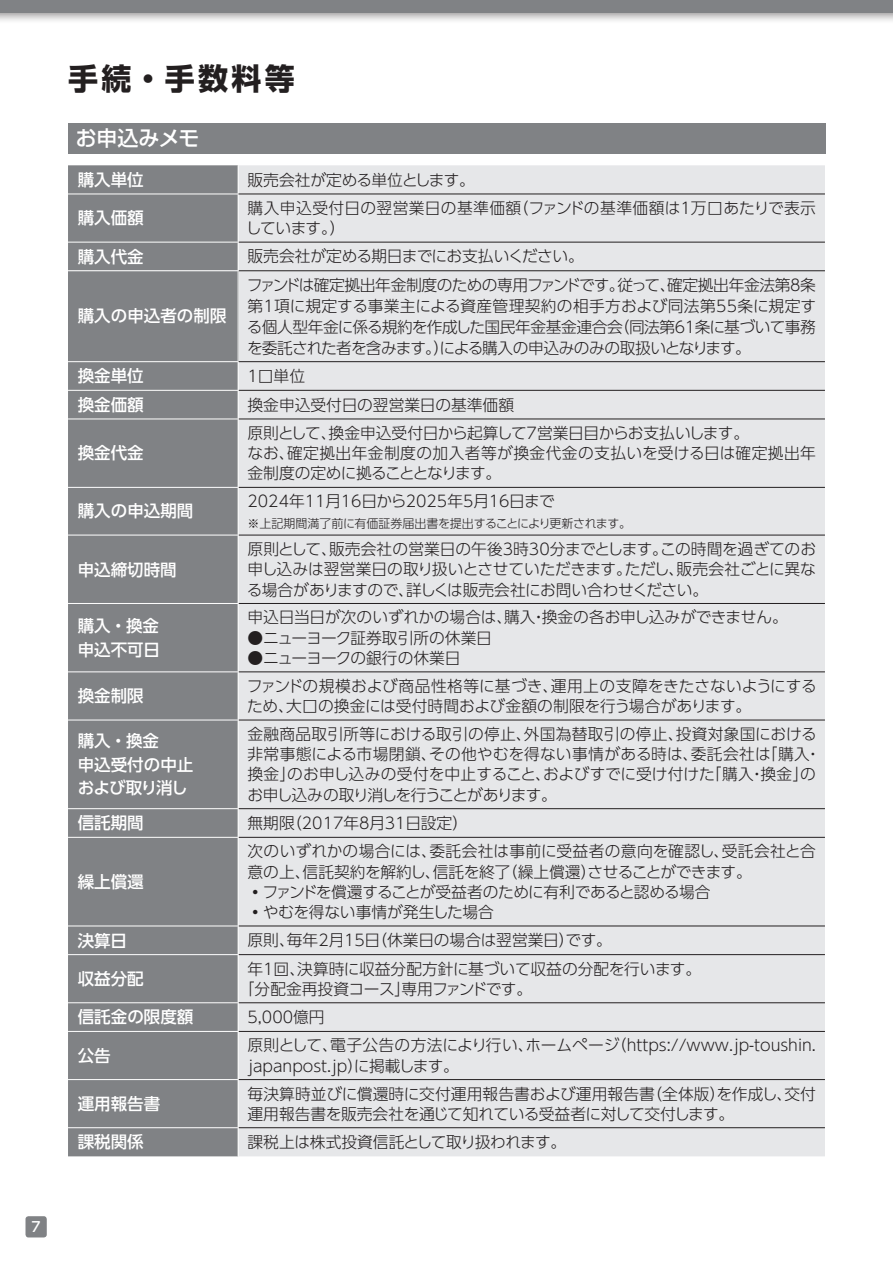
<style>
.page{position:relative;width:893px;height:1263px;background:#fff}
.page>*{position:absolute;margin:0;border:0;box-sizing:border-box;transform-origin:0 0}
.t1{font:700 30px "Shin Go Pr 5";letter-spacing:.11em;color:#231f20}
.t2{font:500 21px "Shin Go Pr 5";letter-spacing:-.015em;color:#fff}
.t3{font:500 16.5px/23.2px "UD Shin Go Pro";color:#fff}
.t4{font:300 15.75px/20.2px "UD Shin Go Pro";color:#231f20}
.t5{font:300 15.75px/20.2px "UD Shin Go Pro";letter-spacing:.02em;color:#231f20}
.t6{font:300 15.75px "UD Shin Go Pro";letter-spacing:-.02em;color:#231f20}
.t7{font:300 15.75px "UD Shin Go Pro";letter-spacing:-.025em;color:#231f20}
.t8{font:300 15.75px "UD Shin Go Pro";letter-spacing:-.04em;color:#231f20}
.t9{font:500 13.8px "UD Shin Go Pro";color:#fff}
.t10{font:300 12px "UD Shin Go Pro";letter-spacing:-.02em;color:#231f20}
</style>
<div class="page">
<div style="left:0;top:0;width:893px;height:24px;background:#231f20;opacity:.5"></div>
<div style="left:0;top:0;width:893px;height:13px;background:#808285"></div>
<div style="left:26px;top:1216px;width:21px;height:21px;background:#808285;border-radius:3px"></div>
<div style="left:68px;top:165px;width:170px;height:991px;background:#808285"></div>
<div style="left:239px;top:165px;width:586px;height:991px;background:#e6e7e9"></div>
<div style="left:68px;top:271px;width:170px;height:91px;background:#808285"></div>
<hr style="left:238px;top:270px;width:587px;height:1px;background:#231f20">
<hr style="left:238px;top:361px;width:587px;height:1px;background:#231f20">
<hr style="left:68px;top:270px;width:170px;height:1px;background:#fff">
<hr style="left:68px;top:361px;width:170px;height:1px;background:#fff">
<hr style="left:238px;top:242px;width:587px;height:1px;background:#231f20">
<hr style="left:238px;top:390px;width:587px;height:1px;background:#231f20">
<hr style="left:238px;top:419px;width:587px;height:1px;background:#231f20">
<hr style="left:238px;top:487px;width:587px;height:1px;background:#231f20">
<hr style="left:238px;top:535px;width:587px;height:1px;background:#231f20">
<hr style="left:238px;top:603px;width:587px;height:1px;background:#231f20">
<hr style="left:238px;top:671px;width:587px;height:1px;background:#231f20">
<hr style="left:238px;top:720px;width:587px;height:1px;background:#231f20">
<hr style="left:238px;top:808px;width:587px;height:1px;background:#231f20">
<hr style="left:238px;top:837px;width:587px;height:1px;background:#231f20">
<hr style="left:238px;top:925px;width:587px;height:1px;background:#231f20">
<hr style="left:238px;top:954px;width:587px;height:1px;background:#231f20">
<hr style="left:238px;top:1002px;width:587px;height:1px;background:#231f20">
<hr style="left:238px;top:1031px;width:587px;height:1px;background:#231f20">
<hr style="left:238px;top:1079px;width:587px;height:1px;background:#231f20">
<hr style="left:238px;top:1127px;width:587px;height:1px;background:#231f20">
<hr style="left:68px;top:242px;width:170px;height:1px;background:#fff">
<hr style="left:68px;top:390px;width:170px;height:1px;background:#fff">
<hr style="left:68px;top:419px;width:170px;height:1px;background:#fff">
<hr style="left:68px;top:487px;width:170px;height:1px;background:#fff">
<hr style="left:68px;top:535px;width:170px;height:1px;background:#fff">
<hr style="left:68px;top:603px;width:170px;height:1px;background:#fff">
<hr style="left:68px;top:671px;width:170px;height:1px;background:#fff">
<hr style="left:68px;top:720px;width:170px;height:1px;background:#fff">
<hr style="left:68px;top:808px;width:170px;height:1px;background:#fff">
<hr style="left:68px;top:837px;width:170px;height:1px;background:#fff">
<hr style="left:68px;top:925px;width:170px;height:1px;background:#fff">
<hr style="left:68px;top:954px;width:170px;height:1px;background:#fff">
<hr style="left:68px;top:1002px;width:170px;height:1px;background:#fff">
<hr style="left:68px;top:1031px;width:170px;height:1px;background:#fff">
<hr style="left:68px;top:1079px;width:170px;height:1px;background:#fff">
<hr style="left:68px;top:1127px;width:170px;height:1px;background:#fff">
<hr style="left:238px;top:419px;width:1px;height:68px;background:#fff">
<hr style="left:238px;top:535px;width:1px;height:68px;background:#fff">
<hr style="left:238px;top:720px;width:1px;height:88px;background:#fff">
<hr style="left:68px;top:194px;width:170px;height:1px;background:#fff">
<hr style="left:238px;top:194px;width:587px;height:1px;background:#231f20">
<div style="left:68px;top:123px;width:758px;height:30px;background:#808285"></div>
<p class="t9" style="left:32px;top:1216px;width:11px">7</p>
<h1 class="t1" style="left:68px;top:55px;width:228px">手続・手数料等</h1>
<h2 class="t2" style="left:76px;top:121px;width:125px">お申込みメモ</h2>
<p class="t3" style="left:78px;top:168px;width:67px">購入単位</p>
<p class="t6" style="left:247px;top:167px;width:229px">販売会社が定める単位とします。</p>
<p class="t3" style="left:78px;top:206px;width:67px">購入価額</p>
<p class="t5" style="left:246px;top:197px;width:572px">購入申込受付日の翌営業日の基準価額（ファンドの基準価額は1万口あたりで表示しています。）</p>
<p class="t3" style="left:78px;top:244px;width:67px">購入代金</p>
<p class="t7" style="left:247px;top:244px;width:338px">販売会社が定める期日までにお支払いください。</p>
<p class="t3" style="left:78px;top:304px;width:150px">購入の申込者の制限</p>
<p class="t4" style="left:247px;top:274px;width:571px;line-height:21px;text-align:justify">ファンドは確定拠出年金制度のための専用ファンドです。従って、確定拠出年金法第8条第1項に規定する事業主による資産管理契約の相手方および同法第55条に規定する個人型年金に係る規約を作成した国民年金基金連合会（同法第61条に基づいて事務を委託された者を含みます。）による購入の申込みのみの取扱いとなります。</p>
<p class="t3" style="left:78px;top:364px;width:67px">換金単位</p>
<p class="t4" style="left:247px;top:365px;width:59px">1口単位</p>
<p class="t3" style="left:78px;top:393px;width:67px">換金価額</p>
<p class="t4" style="left:247px;top:394px;width:268px">換金申込受付日の翌営業日の基準価額</p>
<p class="t3" style="left:78px;top:441px;width:67px">換金代金</p>
<p class="t4" style="left:247px;top:422px;width:570px">原則として、換金申込受付日から起算して7営業日目からお支払いします。<br>なお、確定拠出年金制度の加入者等が換金代金の支払いを受ける日は確定拠出年金制度の定めに拠ることとなります。</p>
<p class="t3" style="left:78px;top:499px;width:117px">購入の申込期間</p>
<p class="t3" style="left:78px;top:557px;width:100px">申込締切時間</p>
<p class="t3" style="left:78px;top:614px;width:84px">購入・換金申込不可日</p>
<p class="t4" style="left:247px;top:491px;width:309px">2024年11月16日から2025年5月16日まで</p>
<p class="t10" style="left:247px;top:513px;width:385px">※上記期間満了前に有価証券届出書を提出することにより更新されます。</p>
<p class="t4" style="left:247px;top:538px;width:571px;text-align:justify">原則として、販売会社の営業日の午後3時30分までとします。この時間を過ぎてのお申し込みは翌営業日の取り扱いとさせていただきます。ただし、販売会社ごとに異なる場合がありますので、詳しくは販売会社にお問い合わせください。</p>
<p class="t4" style="left:247px;top:607px;width:542px">申込日当日が次のいずれかの場合は、購入・換金の各お申し込みができません。</p>
<p class="t4" style="left:247px;top:627px;width:246px">●ニューヨーク証券取引所の休業日</p>
<p class="t8" style="left:247px;top:645px;width:214px">●ニューヨークの銀行の休業日</p>
<p class="t3" style="left:78px;top:684px;width:67px">換金制限</p>
<p class="t4" style="left:247px;top:675px;width:572px">ファンドの規模および商品性格等に基づき、運用上の支障をきたさないようにするため、大口の換金には受付時間および金額の制限を行う場合があります。</p>
<p class="t3" style="left:78px;top:729px;width:117px">購入・換金<br>申込受付の中止および取り消し</p>
<p class="t4" style="left:247px;top:723px;width:575px">金融商品取引所等における取引の停止、外国為替取引の停止、投資対象国における非常事態による市場閉鎖、その他やむを得ない事情がある時は、委託会社は「購入・換金」のお申し込みの受付を中止すること、およびすでに受け付けた「購入・換金」のお申し込みの取り消しを行うことがあります。</p>
<p class="t3" style="left:78px;top:811px;width:67px">信託期間</p>
<p class="t4" style="left:247px;top:812px;width:222px">無期限（2017年8月31日設定）</p>
<p class="t3" style="left:78px;top:869px;width:67px">繰上償還</p>
<p class="t4" style="left:247px;top:840px;width:570px">次のいずれかの場合には、委託会社は事前に受益者の意向を確認し、受託会社と合意の上、信託契約を解約し、信託を終了（繰上償還）させることができます。<br>・ファンドを償還することが受益者のために有利であると認める場合<br>・やむを得ない事情が発生した場合</p>
<p class="t3" style="left:78px;top:928px;width:51px">決算日</p>
<p class="t4" style="left:247px;top:930px;width:366px">原則、毎年2月15日（休業日の場合は翌営業日）です。</p>
<p class="t3" style="left:78px;top:966px;width:67px">収益分配</p>
<p class="t4" style="left:239px;top:958px;width:464px;text-indent:9px">年1回、決算時に収益分配方針に基づいて収益の分配を行います。「分配金再投資コース」専用ファンドです。</p>
<p class="t3" style="left:78px;top:1005px;width:117px">信託金の限度額</p>
<p class="t4" style="left:247px;top:1006px;width:79px">5,000億円</p>
<p class="t3" style="left:78px;top:1043px;width:34px">公告</p>
<p class="t4" style="left:247px;top:1035px;width:570px">原則として、電子公告の方法により行い、ホームページ（https://www.jp-toushin. japanpost.jp）に掲載します。</p>
<p class="t3" style="left:78px;top:1091px;width:84px">運用報告書</p>
<p class="t4" style="left:247px;top:1083px;width:570px">毎決算時並びに償還時に交付運用報告書および運用報告書（全体版）を作成し、交付運用報告書を販売会社を通じて知れている受益者に対して交付します。</p>
<p class="t3" style="left:78px;top:1130px;width:67px">課税関係</p>
<p class="t6" style="left:247px;top:1129px;width:320px">課税上は株式投資信託として取り扱われます。</p>
</div>
